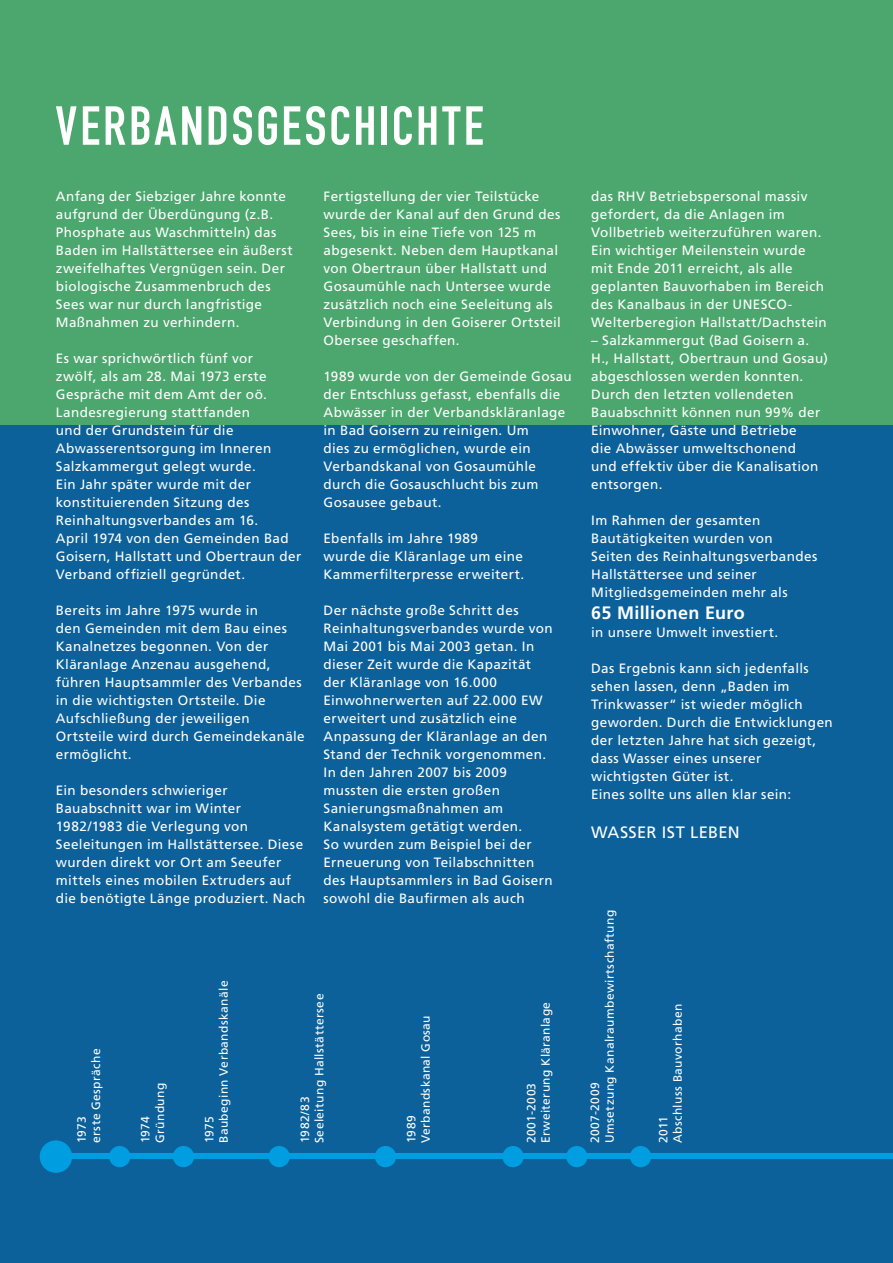
<style>
.page{position:relative;width:893px;height:1263px;background:#fff}
.page>*{position:absolute;margin:0;border:0;box-sizing:border-box;transform-origin:0 0}
.t1{font:700 54px "DIN Condensed";letter-spacing:.05em;color:#fff}
.t2{font:700 18px "Frutiger LT Std";letter-spacing:.015em;color:#fff}
.t3{font:16.5px "Frutiger LT Std";letter-spacing:.015em;color:#fff}
.t4{font:13.5px/18px "Frutiger LT Std";letter-spacing:.03em;color:#fff}
.t5{font:12px/14.4px "Frutiger LT Std";letter-spacing:.03em;color:#fff}
</style>
<div class="page">
<div style="left:0;top:0;width:893px;height:425px;background:#4ca76e"></div>
<div style="left:0;top:425px;width:893px;height:838px;background:#0c619b"></div>
<div style="left:54px;top:1153px;width:839px;height:6px;background:#009ee0"></div>
<div style="left:40px;top:1140px;width:32px;height:33px;background:#009ee0;border-radius:50%"></div>
<div style="left:109px;top:1146px;width:21px;height:21px;background:#009ee0;border-radius:50%"></div>
<div style="left:173px;top:1146px;width:21px;height:21px;background:#009ee0;border-radius:50%"></div>
<div style="left:269px;top:1146px;width:21px;height:21px;background:#009ee0;border-radius:50%"></div>
<div style="left:375px;top:1146px;width:21px;height:21px;background:#009ee0;border-radius:50%"></div>
<div style="left:502px;top:1146px;width:22px;height:21px;background:#009ee0;border-radius:50%"></div>
<div style="left:566px;top:1146px;width:21px;height:21px;background:#009ee0;border-radius:50%"></div>
<div style="left:630px;top:1146px;width:21px;height:21px;background:#009ee0;border-radius:50%"></div>
<h1 class="t1" style="left:55px;top:94px;width:430px">VERBANDSGESCHICHTE</h1>
<p class="t4" style="left:56px;top:188px;width:238px">Anfang der Siebziger Jahre konnte aufgrund der Überdüngung (z.B.<br>Phosphate aus Waschmitteln) das<br>Baden im Hallstättersee ein äußerst zweifelhaftes Vergnügen sein. Der biologische Zusammenbruch des<br>Sees war nur durch langfristige<br>Maßnahmen zu verhindern.</p>
<p class="t4" style="left:56px;top:350px;width:247px">Es war sprichwörtlich fünf vor<br>zwölf, als am 28. Mai 1973 erste<br>Gespräche mit dem Amt der oö.<br>Landesregierung stattfanden<br>und der Grundstein für die<br>Abwasserentsorgung im Inneren<br>Salzkammergut gelegt wurde.<br>Ein Jahr später wurde mit der konstituierenden Sitzung des<br>Reinhaltungsverbandes am 16.<br>April 1974 von den Gemeinden Bad<br>Goisern, Hallstatt und Obertraun der<br>Verband offiziell gegründet.</p>
<p class="t4" style="left:56px;top:602px;width:250px">Bereits im Jahre 1975 wurde in<br>den Gemeinden mit dem Bau eines<br>Kanalnetzes begonnen. Von der<br>Kläranlage Anzenau ausgehend, führen Hauptsammler des Verbandes in die wichtigsten Ortsteile. Die<br>Aufschließung der jeweiligen<br>Ortsteile wird durch Gemeindekanäle ermöglicht.</p>
<p class="t4" style="left:56px;top:782px;width:251px">Ein besonders schwieriger<br>Bauabschnitt war im Winter<br>1982/1983 die Verlegung von<br>Seeleitungen im Hallstättersee. Diese wurden direkt vor Ort am Seeufer mittels eines mobilen Extruders auf die benötigte Länge produziert. Nach</p>
<p class="t4" style="left:324px;top:188px;width:239px">Fertigstellung der vier Teilstücke wurde der Kanal auf den Grund des<br>Sees, bis in eine Tiefe von 125 m abgesenkt. Neben dem Hauptkanal von Obertraun über Hallstatt und<br>Gosaumühle nach Untersee wurde zusätzlich noch eine Seeleitung als<br>Verbindung in den Goiserer Ortsteil<br>Obersee geschaffen.</p>
<p class="t4" style="left:324px;top:368px;width:250px">1989 wurde von der Gemeinde Gosau der Entschluss gefasst, ebenfalls die<br>Abwässer in der Verbandskläranlage in Bad Goisern zu reinigen. Um<br>dies zu ermöglichen, wurde ein<br>Verbandskanal von Gosaumühle durch die Gosauschlucht bis zum<br>Gosausee gebaut.</p>
<p class="t4" style="left:324px;top:530px;width:202px">Ebenfalls im Jahre 1989<br>wurde die Kläranlage um eine<br>Kammerfilterpresse erweitert.</p>
<p class="t4" style="left:324px;top:602px;width:231px">Der nächste große Schritt des<br>Reinhaltungsverbandes wurde von<br>Mai 2001 bis Mai 2003 getan. In dieser Zeit wurde die Kapazität der Kläranlage von 16.000<br>Einwohnerwerten auf 22.000 EW erweitert und zusätzlich eine<br>Anpassung der Kläranlage an den<br>Stand der Technik vorgenommen.<br>In den Jahren 2007 bis 2009 mussten die ersten großen<br>Sanierungsmaßnahmen am<br>Kanalsystem getätigt werden.<br>So wurden zum Beispiel bei der<br>Erneuerung von Teilabschnitten des Hauptsammlers in Bad Goisern sowohl die Baufirmen als auch</p>
<p class="t5" style="left:75px;top:1143px;width:96px;rotate:-90deg">1973<br>erste Gespräche</p>
<p class="t5" style="left:138px;top:1143px;width:62px;rotate:-90deg">1974<br>Gründung</p>
<p class="t5" style="left:202px;top:1143px;width:164px;rotate:-90deg">1975<br>Baubeginn Verbandskanäle</p>
<p class="t5" style="left:298px;top:1143px;width:151px;rotate:-90deg">1982/83<br>Seeleitung Hallstättersee</p>
<p class="t5" style="left:404px;top:1143px;width:129px;rotate:-90deg">1989<br>Verbandskanal Gosau</p>
<p class="t5" style="left:524px;top:1143px;width:143px;rotate:-90deg">2001-2003<br>Erweiterung Kläranlage</p>
<p class="t4" style="left:591px;top:188px;width:237px">das RHV Betriebspersonal massiv gefordert, da die Anlagen im Vollbetrieb weiterzuführen waren.<br>Ein wichtiger Meilenstein wurde mit Ende 2011 erreicht, als alle geplanten Bauvorhaben im Bereich des Kanalbaus in der UNESCO-Welterberegion Hallstatt/Dachstein</p>
<p class="t4" style="left:591px;top:332px;width:238px">– Salzkammergut (Bad Goisern a.<br>H., Hallstatt, Obertraun und Gosau) abgeschlossen werden konnten.<br>Durch den letzten vollendeten<br>Bauabschnitt können nun 99% der<br>Einwohner, Gäste und Betriebe<br>die Abwässer umweltschonend<br>und effektiv über die Kanalisation entsorgen.</p>
<p class="t4" style="left:591px;top:512px;width:228px">Im Rahmen der gesamten<br>Bautätigkeiten wurden von<br>Seiten des Reinhaltungsverbandes<br>Hallstättersee und seiner<br>Mitgliedsgemeinden mehr als</p>
<h2 class="t2" style="left:591px;top:602px;width:155px">65 Millionen Euro</h2>
<p class="t4" style="left:591px;top:623px;width:189px">in unsere Umwelt investiert.</p>
<p class="t4" style="left:591px;top:659px;width:243px">Das Ergebnis kann sich jedenfalls sehen lassen, denn „Baden im<br>Trinkwasser“ ist wieder möglich geworden. Durch die Entwicklungen der letzten Jahre hat sich gezeigt, dass Wasser eines unserer wichtigsten Güter ist.<br>Eines sollte uns allen klar sein:</p>
<p class="t3" style="left:591px;top:823px;width:150px">WASSER IST LEBEN</p>
<p class="t5" style="left:588px;top:1143px;width:235px;rotate:-90deg">2007-2009<br>Umsetzung Kanalraumbewirtschaftung</p>
<p class="t5" style="left:656px;top:1143px;width:141px;rotate:-90deg">2011<br>Abschluss Bauvorhaben</p>
</div>
